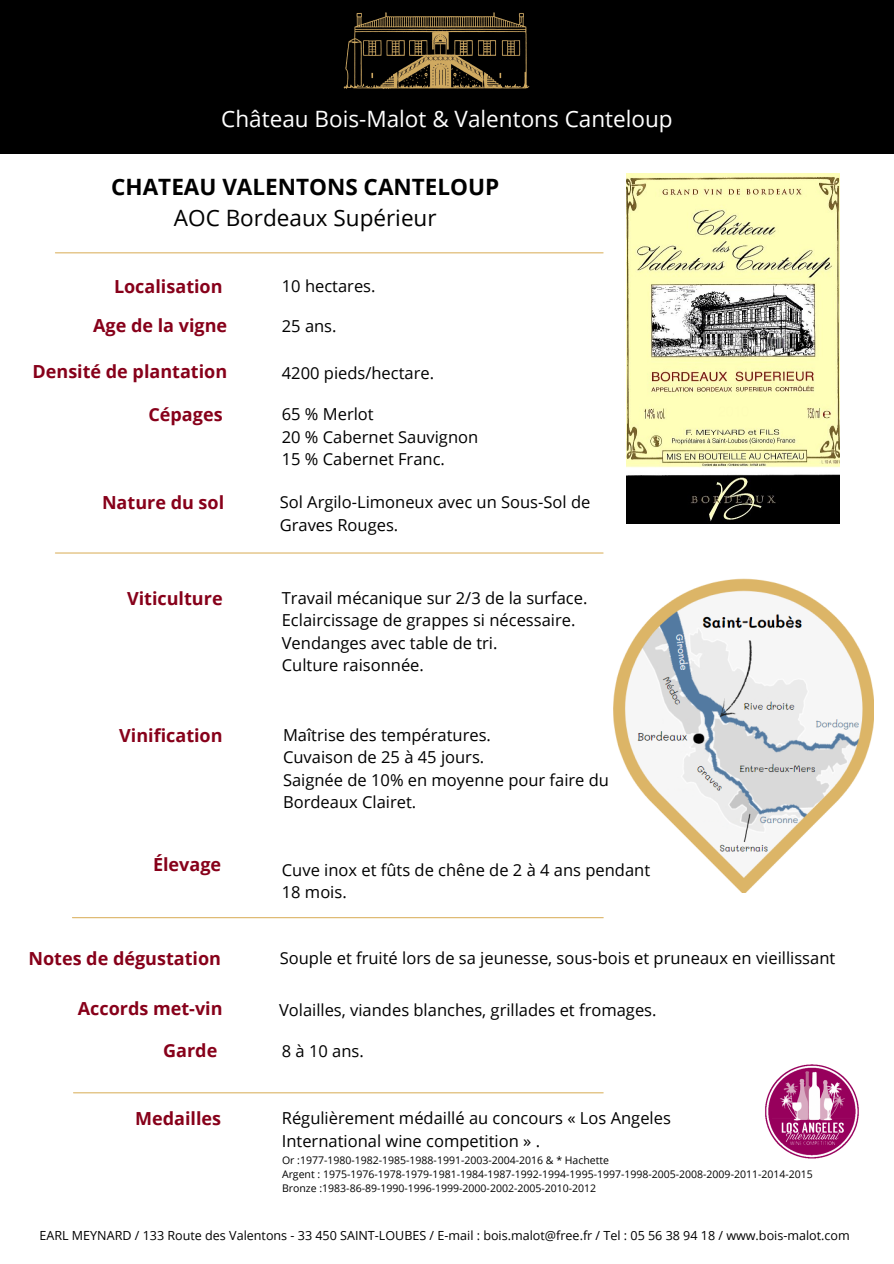
<style>
.page{position:relative;width:894px;height:1264px;background:#fff}
.page>*{position:absolute;margin:0;border:0;box-sizing:border-box;transform-origin:0 0}
.t1{font:22.5px "Open Sans";color:#fff}
.t2{font:700 22.5px "Open Sans";color:#000}
.t3{font:22.5px "Open Sans";color:#000}
.t4{font:700 18px "Open Sans";color:#87001a}
.t5{font:16.5px/22.5px "Open Sans";color:#000}
.t6{font:12.6px "Open Sans";color:#000}
.t7{font:10.5px "Open Sans";color:#000}
</style>
<div class="page">
<div style="left:0;top:0;width:893px;height:154px;background:#000"></div>
<hr style="left:55px;top:252px;width:548px;height:1px;background:#dcb567">
<hr style="left:72px;top:917px;width:531px;height:1px;background:#dcb567">
<hr style="left:55px;top:552px;width:548px;height:1px;background:#dcb567">
<img style="left:343px;top:12px;width:187px;height:77px">
<img style="left:765px;top:1064px;width:94px;height:95px">
<hr style="left:73px;top:1092px;width:530px;height:1px;background:#dcb567">
<img style="left:613px;top:578px;width:260px;height:314px">
<img style="left:626px;top:173px;width:212px;height:350px">
<p class="t1" style="left:221px;top:102px;width:453px">Château Bois-Malot &amp; Valentons Canteloup</p>
<p class="t2" style="left:111px;top:171px;width:389px">CHATEAU VALENTONS CANTELOUP</p>
<p class="t3" style="left:174px;top:202px;width:264px">AOC Bordeaux Supérieur</p>
<p class="t4" style="left:114px;top:274px;width:110px">Localisation</p>
<p class="t5" style="left:282px;top:274px;width:95px">10 hectares.</p>
<p class="t4" style="left:93px;top:313px;width:135px">Age de la vigne</p>
<p class="t5" style="left:282px;top:315px;width:56px">25 ans.</p>
<p class="t4" style="left:32px;top:359px;width:196px">Densité de plantation</p>
<p class="t5" style="left:282px;top:361px;width:154px">4200 pieds/hectare.</p>
<p class="t4" style="left:148px;top:402px;width:76px">Cépages</p>
<p class="t5" style="left:282px;top:403px;width:93px">65 % Merlot</p>
<p class="t5" style="left:282px;top:425px;width:198px">20 % Cabernet Sauvignon</p>
<p class="t5" style="left:282px;top:448px;width:165px">15 % Cabernet Franc.</p>
<p class="t5" style="left:279px;top:490px;width:312px">Sol Argilo-Limoneux avec un Sous-Sol de</p>
<p class="t5" style="left:279px;top:513px;width:120px">Graves Rouges.</p>
<p class="t4" style="left:102px;top:490px;width:124px">Nature du sol</p>
<p class="t4" style="left:127px;top:585px;width:97px">Viticulture</p>
<p class="t5" style="left:282px;top:586px;width:307px">Travail mécanique sur 2/3 de la surface.<br>Eclaircissage de grappes si nécessaire.</p>
<p class="t5" style="left:282px;top:631px;width:217px">Vendanges avec table de tri.</p>
<p class="t5" style="left:282px;top:653px;width:144px">Culture raisonnée.</p>
<p class="t4" style="left:119px;top:722px;width:105px">Vinification</p>
<p class="t5" style="left:283px;top:723px;width:209px">Maîtrise des températures.</p>
<p class="t5" style="left:283px;top:745px;width:203px">Cuvaison de 25 à 45 jours.</p>
<p class="t5" style="left:283px;top:768px;width:327px">Saignée de 10% en moyenne pour faire du<br>Bordeaux Clairet.</p>
<p class="t4" style="left:153px;top:851px;width:70px">Élevage</p>
<p class="t5" style="left:282px;top:857px;width:369px">Cuve inox et fûts de chêne de 2 à 4 ans pendant</p>
<p class="t5" style="left:282px;top:880px;width:66px">18 mois.</p>
<p class="t4" style="left:28px;top:945px;width:194px">Notes de dégustation</p>
<p class="t5" style="left:279px;top:946px;width:557px">Souple et fruité lors de sa jeunesse, sous-bois et pruneaux en vieillissant</p>
<p class="t4" style="left:78px;top:995px;width:146px">Accords met-vin</p>
<p class="t5" style="left:279px;top:997px;width:379px">Volailles, viandes blanches, grillades et fromages.</p>
<p class="t4" style="left:163px;top:1037px;width:56px">Garde</p>
<p class="t5" style="left:282px;top:1039px;width:83px">8 à 10 ans.</p>
<p class="t4" style="left:135px;top:1105px;width:87px">Medailles</p>
<p class="t5" style="left:282px;top:1106px;width:390px">Régulièrement médaillé au concours « Los Angeles<br>International wine competition » .</p>
<p class="t7" style="left:282px;top:1153px;width:328px">Or :1977-1980-1982-1985-1988-1991-2003-2004-2016 &amp; * Hachette</p>
<p class="t7" style="left:282px;top:1167px;width:532px">Argent : 1975-1976-1978-1979-1981-1984-1987-1992-1994-1995-1997-1998-2005-2008-2009-2011-2014-2015</p>
<p class="t7" style="left:282px;top:1181px;width:315px">Bronze :1983-86-89-1990-1996-1999-2000-2002-2005-2010-2012</p>
<p class="t6" style="left:39px;top:1226px;width:811px">EARL MEYNARD / 133 Route des Valentons - 33 450 SAINT-LOUBES / E-mail : bois.malot@free.fr / Tel : 05 56 38 94 18 / www.bois-malot.com</p>
</div>
